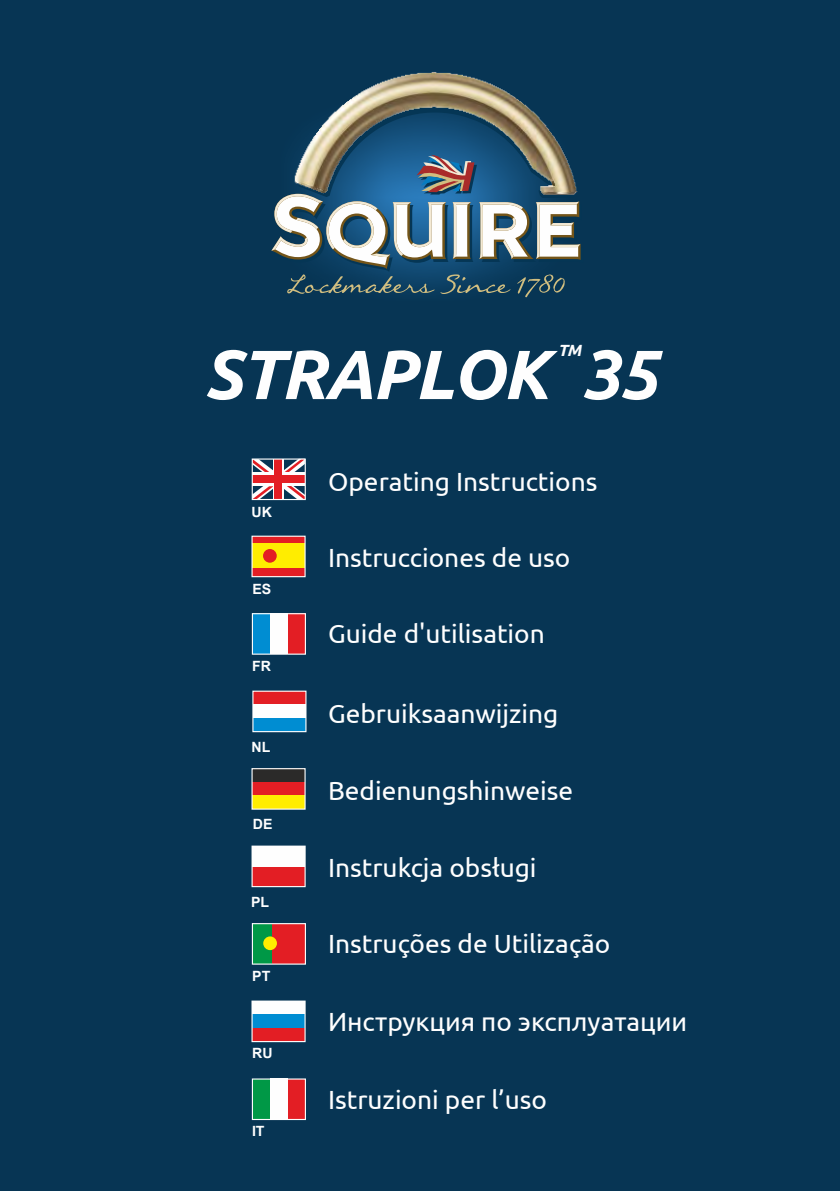
<style>
.page{position:relative;width:840px;height:1191px;background:#fff}
.page>*{position:absolute;margin:0;border:0;box-sizing:border-box;transform-origin:0 0}
.t1{font:italic 700 69.4px "Ubuntu";letter-spacing:-.025em;color:#fefefe}
.t2{font:26.2px "Ubuntu";color:#fefefe}
.t3{font:italic 700 16.2px "Ubuntu";color:#fefefe}
.t4{font:700 14.2px "Arial";color:#fefefe}
</style>
<div class="page">
<div style="left:0;top:0;width:839px;height:1191px;background:#073554"></div>
<div style="left:274px;top:297px;width:302px;height:7px;background:#073554"></div>
<img style="left:289px;top:72px;width:290px;height:6px">
<svg style="left:271px;top:78px;width:311px;height:219px"></svg>
<div style="left:252px;top:536px;width:53px;height:10px;background:#e31e24"></div>
<div style="left:252px;top:543px;width:53px;height:27px;background:#ffed00"></div>
<div style="left:252px;top:568px;width:53px;height:8px;background:#e31e24"></div>
<div style="left:251px;top:535px;width:54px;height:42px;border:1px solid #fefefe"></div>
<div style="left:263px;top:549px;width:13px;height:13px;background:#e31e24;border-radius:50%"></div>
<div style="left:287px;top:614px;width:18px;height:40px;background:#e31e24"></div>
<div style="left:270px;top:614px;width:17px;height:40px;background:#fefefe"></div>
<div style="left:252px;top:614px;width:18px;height:40px;background:#008dd2"></div>
<div style="left:252px;top:613px;width:54px;height:41px;border:1px solid #fefefe"></div>
<div style="left:252px;top:768px;width:53px;height:14px;background:#2b2a29"></div>
<div style="left:252px;top:782px;width:53px;height:13px;background:#e31e24"></div>
<div style="left:252px;top:795px;width:53px;height:14px;background:#ffed00"></div>
<div style="left:251px;top:768px;width:54px;height:41px;border:1px solid #fefefe"></div>
<div style="left:252px;top:846px;width:53px;height:23px;background:#fefefe"></div>
<div style="left:252px;top:867px;width:53px;height:20px;background:#e31e24"></div>
<div style="left:251px;top:845px;width:54px;height:42px;border:1px solid #fefefe"></div>
<div style="left:271px;top:924px;width:34px;height:39px;background:#e31e24"></div>
<div style="left:252px;top:924px;width:19px;height:39px;background:#009846"></div>
<div style="left:252px;top:923px;width:54px;height:41px;border:1px solid #fefefe"></div>
<div style="left:263px;top:936px;width:14px;height:14px;background:#ffed00;border-radius:50%"></div>
<div style="left:252px;top:1001px;width:53px;height:13px;background:#fefefe"></div>
<div style="left:252px;top:1014px;width:53px;height:14px;background:#008dd2"></div>
<div style="left:252px;top:1028px;width:53px;height:13px;background:#e31e24"></div>
<div style="left:251px;top:1000px;width:54px;height:42px;border:1px solid #fefefe"></div>
<div style="left:287px;top:1079px;width:18px;height:40px;background:#e31e24"></div>
<div style="left:270px;top:1078px;width:17px;height:41px;background:#fefefe"></div>
<div style="left:252px;top:1079px;width:18px;height:40px;background:#009846"></div>
<div style="left:252px;top:1078px;width:54px;height:42px;border:1px solid #fefefe"></div>
<div style="left:253px;top:691px;width:53px;height:13px;background:#e31e24"></div>
<div style="left:253px;top:704px;width:53px;height:14px;background:#fefefe"></div>
<div style="left:253px;top:718px;width:53px;height:13px;background:#008dd2"></div>
<div style="left:252px;top:690px;width:54px;height:42px;border:1px solid #fefefe"></div>
<svg style="left:253px;top:460px;width:50px;height:38px"></svg>
<svg style="left:253px;top:472px;width:50px;height:14px"></svg>
<div style="left:273px;top:459px;width:11px;height:40px;background:#fefefe"></div>
<div style="left:252px;top:476px;width:53px;height:7px;background:#e31e24"></div>
<div style="left:274px;top:459px;width:8px;height:40px;background:#e31e24"></div>
<div style="left:251px;top:458px;width:54px;height:42px;border:1px solid #fefefe"></div>
<p class="t3" style="left:557px;top:340px;width:25px">TM</p>
<h1 class="t1" style="left:204px;top:332px;width:454px">STRAPLOK 35</h1>
<p class="t4" style="left:251px;top:501px;width:22px">UK</p>
<p class="t4" style="left:252px;top:578px;width:20px">ES</p>
<p class="t4" style="left:252px;top:656px;width:20px">FR</p>
<p class="t4" style="left:251px;top:736px;width:20px">NL</p>
<p class="t4" style="left:253px;top:814px;width:21px">DE</p>
<p class="t4" style="left:251px;top:891px;width:20px">PL</p>
<p class="t4" style="left:252px;top:966px;width:20px">PT</p>
<p class="t4" style="left:252px;top:1043px;width:22px">RU</p>
<p class="t4" style="left:252px;top:1121px;width:14px">IT</p>
<p class="t2" style="left:328px;top:466px;width:271px">Operating Instructions</p>
<p class="t2" style="left:328px;top:541px;width:244px">Instrucciones de uso</p>
<p class="t2" style="left:328px;top:617px;width:218px">Guide d'utilisation</p>
<p class="t2" style="left:328px;top:697px;width:232px">Gebruiksaanwijzing</p>
<p class="t2" style="left:328px;top:774px;width:246px">Bedienungshinweise</p>
<p class="t2" style="left:328px;top:852px;width:210px">Instrukcja obsługi</p>
<p class="t2" style="left:328px;top:927px;width:284px">Instruções de Utilização</p>
<p class="t2" style="left:328px;top:1006px;width:360px">Инструкция по эксплуатации</p>
<p class="t2" style="left:328px;top:1083px;width:220px">Istruzioni per l’uso</p>
</div>
